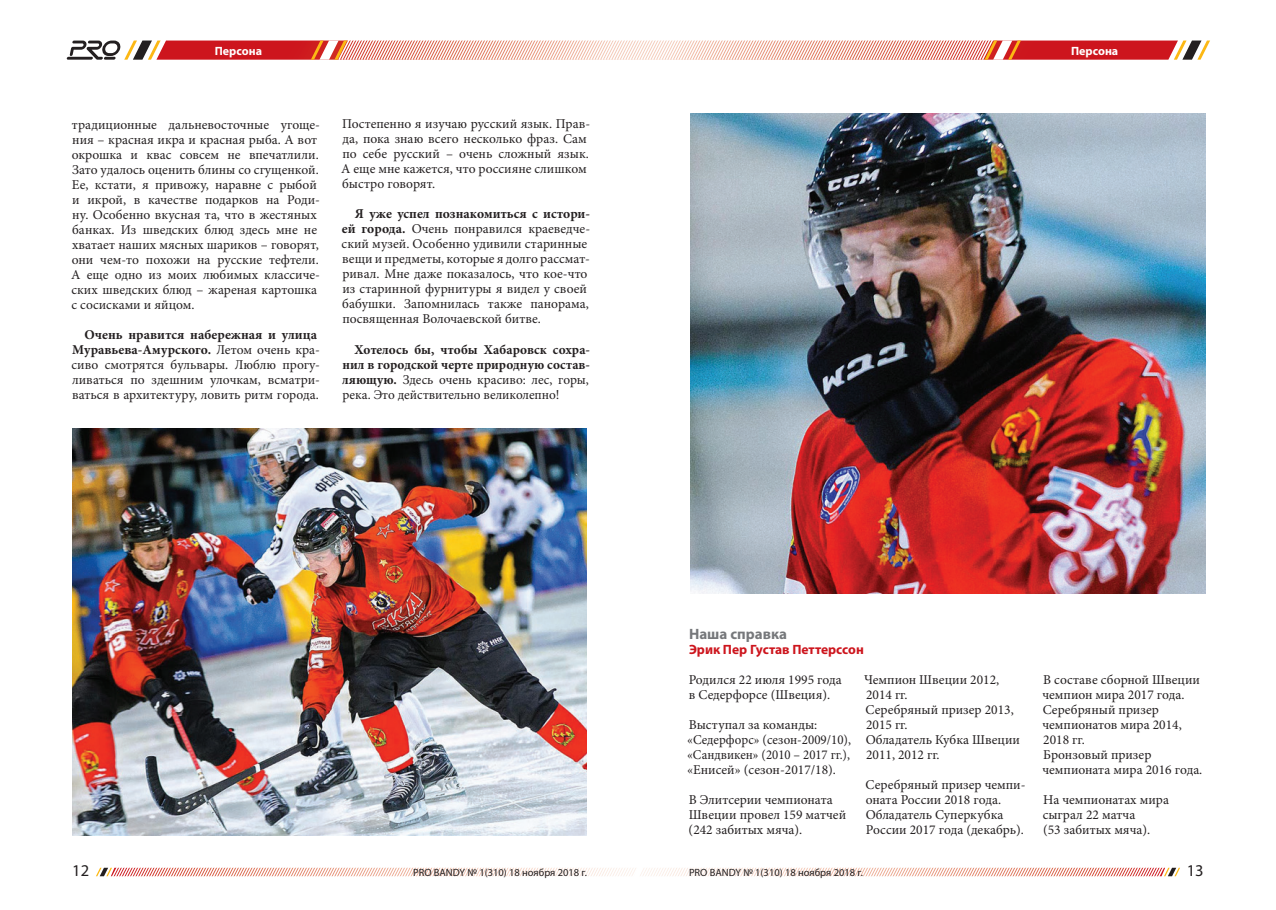
<style>
.page{position:relative;width:1276px;height:910px;background:#fff}
.page>*{position:absolute;margin:0;border:0;box-sizing:border-box;transform-origin:0 0}
.t1{font:16.5px "Myriad Pro";color:#231f20}
.t2{font:700 15px "Myriad Pro";color:#76787b}
.t3{font:13.5px/15px "Minion Pro";color:#231f20}
.t4{font:700 13.5px/15px "Minion Pro";color:#231f20;text-align:justify}
.t5{font:700 13.5px "Myriad Pro";color:#cd151d}
.t6{font:700 12px "Myriad Pro";color:#fff}
.t7{font:10.5px "Myriad Pro";color:#231f20}
.s1{font-weight:700}
.s2{font-weight:400}
</style>
<div class="page">
<svg style="left:96px;top:867px;width:1084px;height:10px"></svg>
<svg style="left:67px;top:40px;width:1143px;height:20px"></svg>
<img style="left:72px;top:429px;width:515px;height:407px">
<img style="left:691px;top:114px;width:514px;height:480px">
<p class="t6" style="left:215px;top:43px;width:49px">Персона</p>
<p class="t6" style="left:1071px;top:43px;width:49px">Персона</p>
<p class="t3" style="left:71px;top:117px;width:250px">традиционные дальневосточные угоще&shy;ния – красная икра и красная рыба. А вот окрошка и квас совсем не впечатлили.<br>Зато удалось оценить блины со сгущенкой.<br>Ее, кстати, я привожу, наравне с рыбой и икрой, в качестве подарков на Роди&shy;ну. Особенно вкусная та, что в жестяных банках. Из шведских блюд здесь мне не хватает наших мясных шариков – говорят, они чем-то похожи на русские тефтели.<br>А еще одно из моих любимых классиче&shy;ских шведских блюд – жареная картошка с сосисками и яйцом.</p>
<p class="t3" style="left:72px;top:327px;width:250px;text-indent:13px"><span class="s1">Очень нравится набережная и улица Муравьева-Амурского.</span> Летом очень кра&shy;сиво смотрятся бульвары. Люблю прогу&shy;ливаться по здешним улочкам, всматри&shy;ваться в архитектуру, ловить ритм города.</p>
<p class="t3" style="left:341px;top:117px;width:250px">Постепенно я изучаю русский язык. Прав&shy;да, пока знаю всего несколько фраз. Сам по себе русский – очень сложный язык.<br>А еще мне кажется, что россияне слишком быстро говорят.</p>
<p class="t3" style="left:342px;top:207px;width:250px;text-indent:13px"><span class="s1">Я уже успел познакомиться с истори&shy;ей города.</span> Очень понравился краеведче&shy;ский музей. Особенно удивили старинные вещи и предметы, которые я долго рассмат&shy;ривал. Мне даже показалось, что кое-что из старинной фурнитуры я видел у своей бабушки. Запомнилась также панорама, посвященная Волочаевской битве.</p>
<p class="t4" style="left:342px;top:342px;width:249px;text-indent:12px">Хотелось бы, чтобы Хабаровск сохра&shy;нил в городской черте природную состав&shy;ляющую. <span class="s2">Здесь очень красиво: лес, горы, река. Это действительно великолепно!</span></p>
<p class="t2" style="left:689px;top:624px;width:100px">Наша справка</p>
<p class="t5" style="left:689px;top:640px;width:176px">Эрик Пер Густав Петтерссон</p>
<p class="t3" style="left:689px;top:672px;width:155px">Родился 22 июля 1995 года в Седерфорсе (Швеция).</p>
<p class="t3" style="left:687px;top:717px;width:165px">Выступал за команды: «Седерфорс» (сезон-2009/10), «Сандвикен» (2010 – 2017 гг.), «Енисей» (сезон-2017/18).</p>
<p class="t3" style="left:688px;top:792px;width:159px">В Элитсерии чемпионата<br>Швеции провел 159 матчей (242 забитых мяча).</p>
<p class="t3" style="left:864px;top:672px;width:157px">Чемпион Швеции 2012,<br>2014 гг.<br>Серебряный призер 2013,<br>2015 гг.<br>Обладатель Кубка Швеции<br>2011, 2012 гг.</p>
<p class="t3" style="left:865px;top:777px;width:161px">Серебряный призер чемпи&shy;оната России 2018 года.<br>Обладатель Суперкубка<br>России 2017 года (декабрь).</p>
<p class="t3" style="left:1042px;top:672px;width:161px">В составе сборной Швеции чемпион мира 2017 года.<br>Серебряный призер чемпионатов мира 2014,<br>2018 гг.<br>Бронзовый призер чемпионата мира 2016 года.</p>
<p class="t3" style="left:1042px;top:792px;width:128px">На чемпионатах мира сыграл 22 матча<br>(53 забитых мяча).</p>
<p class="t1" style="left:72px;top:860px;width:18px">12</p>
<p class="t7" style="left:413px;top:866px;width:175px">PRO BANDY № 1(310) 18 ноября 2018 г.</p>
<p class="t7" style="left:689px;top:866px;width:175px">PRO BANDY № 1(310) 18 ноября 2018 г.</p>
<p class="t1" style="left:1186px;top:860px;width:18px">13</p>
</div>
